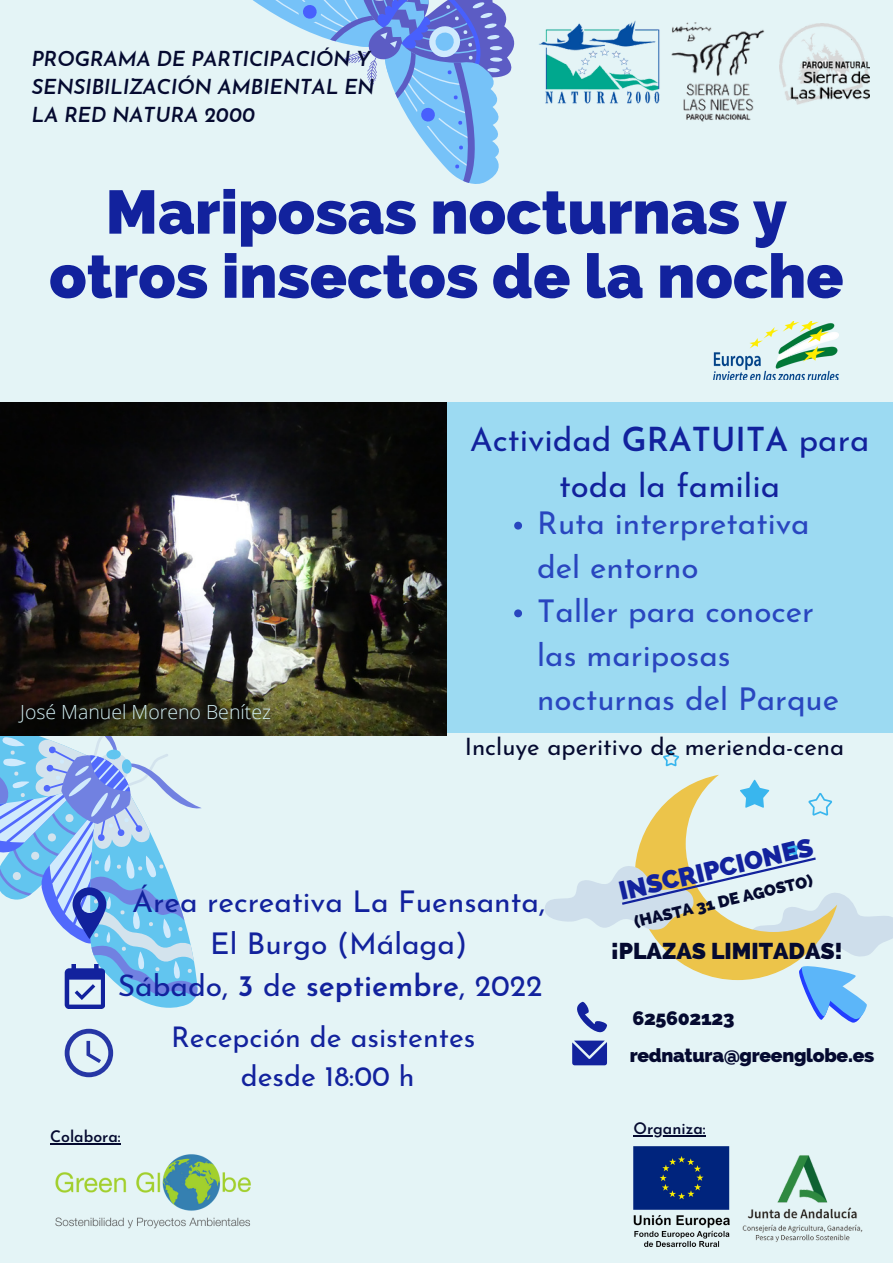
<style>
.page{position:relative;width:893px;height:1264px;background:#fff}
.page>*{position:absolute;margin:0;border:0;box-sizing:border-box;transform-origin:0 0}
.t1{font:800 61.2px/64.1px "Raleway";color:#12229d;text-align:center}
.t2{font:33px/46px "Josefin Sans";color:#12229d;text-align:center}
.t3{font:31.5px/43.8px "Josefin Sans";color:#2946bf}
.t4{font:30px/41.8px "Josefin Sans";color:#12229d;text-align:center}
.t5{font:28.5px/39.3px "Josefin Sans";color:#12229d;text-align:center}
.t6{font:800 25.95px "Raleway";color:#12229d}
.t7{font:24px "Josefin Sans";color:#050a30}
.t8{font:800 22.95px "Raleway";color:#050a30}
.t9{font:italic 600 20.7px/28px "Josefin Sans";letter-spacing:-.015em;color:#050a30}
.t10{font:800 19.65px "Raleway";letter-spacing:-.015em;color:#050a30}
.t11{font:300 19.5px "Open Sans";color:#d1edf1}
.t12{font:800 19.2px "Raleway";letter-spacing:-.015em;color:#050a30}
.t13{font:800 16.35px "Raleway";color:#050a30}
.t14{font:600 15.9px "Josefin Sans";color:#050a30}
.s1{font-weight:600}
</style>
<div class="page">
<div style="left:0;top:0;width:892px;height:1262px;background:#e4f4f6"></div>
<svg style="left:253px;top:0;width:261px;height:184px"></svg>
<img style="left:514px;top:20px;width:146px;height:84px">
<img style="left:713px;top:321px;width:125px;height:59px">
<img style="left:53px;top:1144px;width:198px;height:85px">
<img style="left:633px;top:1146px;width:96px;height:100px">
<img style="left:742px;top:1155px;width:121px;height:87px">
<svg style="left:663px;top:750px;width:16px;height:16px"></svg>
<svg style="left:572px;top:1040px;width:35px;height:25px"></svg>
<svg style="left:64px;top:1000px;width:130px;height:9px"></svg>
<svg style="left:64px;top:735px;width:192px;height:260px"></svg>
<svg style="left:0;top:735px;width:202px;height:222px"></svg>
<svg style="left:65px;top:964px;width:39px;height:44px"></svg>
<svg style="left:65px;top:1028px;width:48px;height:49px"></svg>
<div style="left:446px;top:402px;width:446px;height:331px;background:#9cdaf2"></div>
<img style="left:671px;top:22px;width:94px;height:100px">
<img style="left:779px;top:23px;width:90px;height:81px">
<img style="left:0;top:402px;width:446px;height:333px">
<svg style="left:545px;top:774px;width:347px;height:258px"></svg>
<svg style="left:514px;top:521px;width:8px;height:8px"></svg>
<svg style="left:514px;top:609px;width:8px;height:8px"></svg>
<hr style="left:50px;top:1143px;width:71px;height:1px;background:#050a30">
<hr style="left:633px;top:1135px;width:72px;height:1px;background:#050a30">
<p class="t9" style="left:32px;top:47px;width:344px">PROGRAMA DE PARTICIPACIÓN Y<br>SENSIBILIZACIÓN AMBIENTAL EN<br>LA RED NATURA 2000</p>
<h1 class="t1" style="left:49px;top:180px;width:795px">Mariposas nocturnas y otros insectos de la noche</h1>
<p class="t11" style="left:20px;top:698px;width:252px">José Manuel Moreno Benítez</p>
<p class="t2" style="left:469px;top:419px;width:401px">Actividad <span class="s1">GRATUITA</span> para toda la familia</p>
<p class="t3" style="left:537px;top:504px;width:303px">Ruta interpretativa del entorno<br>Taller para conocer las mariposas nocturnas del Parque</p>
<p class="t7" style="left:464px;top:736px;width:381px">Incluye aperitivo de merienda-cena</p>
<p class="t4" style="left:118px;top:884px;width:429px">Área recreativa La Fuensanta,<br>El Burgo (Málaga)<br>Sábado, <span class="s1">3</span> de <span class="s1">septiembre</span>, 2022</p>
<p class="t5" style="left:171px;top:1019px;width:306px">Recepción de asistentes desde 18:00 h</p>
<p class="t6" style="left:616px;top:876px;width:200px;rotate:-13deg">INSCRIPCIONES</p>
<p class="t13" style="left:632px;top:912px;width:184px;rotate:-13deg">(HASTA 31 DE AGOSTO)</p>
<p class="t8" style="left:611px;top:937px;width:232px">¡PLAZAS LIMITADAS!</p>
<p class="t10" style="left:632px;top:1006px;width:103px">625602123</p>
<p class="t12" style="left:629px;top:1043px;width:246px">rednatura@greenglobe.es</p>
<p class="t14" style="left:50px;top:1130px;width:72px">Colabora:</p>
<p class="t14" style="left:633px;top:1122px;width:74px">Organiza:</p>
</div>
